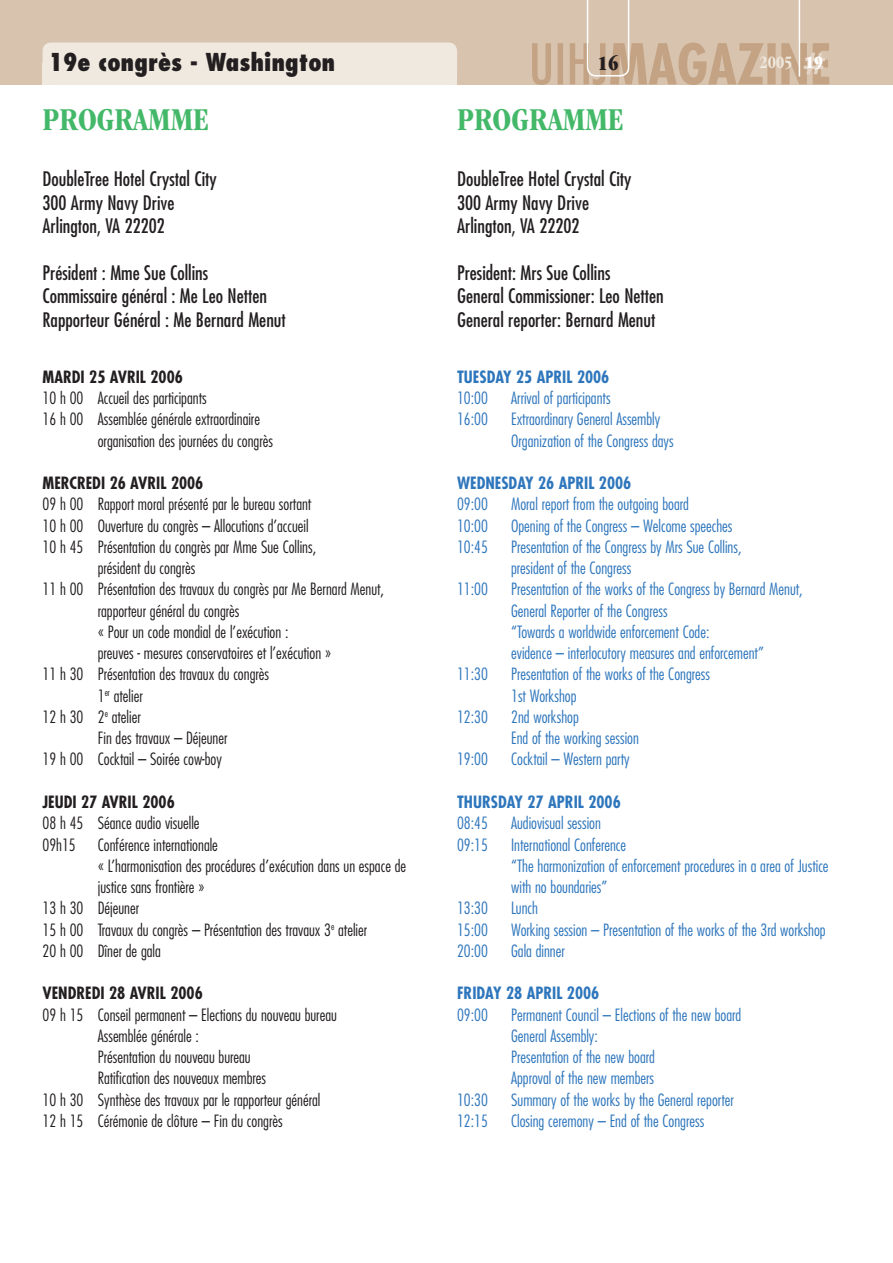
<style>
.page{position:relative;width:893px;height:1263px;background:#fff}
.page>*{position:absolute;margin:0;border:0;box-sizing:border-box;transform-origin:0 0}
._01-titre{font:700 condensed 33px "ITC Garamond Std";color:#44b869}
.t1{font:800 condensed 24px "Futura Std";color:#231f20}
.t2{font:21px "ITC Garamond Std Ult Cond";color:#231f20}
._02-chapeau{font:condensed 19.5px "Futura Std";color:#231f20}
.t3{font:700 condensed 18px "ITC Garamond Std";color:#f0e9df}
.t4{font:18px "ITC Garamond Std Ult Cond";color:#fff}
._04-texte_français{font:300 condensed 16.5px/21.3px "Futura Std";color:#231f20}
._04-texte_anglais{font:300 condensed 16.5px/21.3px "Futura Std";color:#2e76bc}
._03-texte_titre_anglais{font:700 condensed 16.5px "Futura Std";color:#2e76bc}
._03-texte_titre_français{font:700 condensed 16.5px "Futura Std";color:#231f20}
</style>
<div class="page">
<div style="left:0;top:0;width:893px;height:85px;background:#d8c3ae"></div>
<div style="left:43px;top:43px;width:414px;height:21px;background:#f0e9df"></div>
<div style="left:43px;top:64px;width:414px;height:21px;background:#f0e9df"></div>
<svg style="left:532px;top:0;width:297px;height:85px"></svg>
<p class="t1" style="left:49px;top:47px;width:288px">19e congrès - Washington</p>
<p class="t2" style="left:598px;top:51px;width:22px">16</p>
<p class="t3" style="left:759px;top:52px;width:34px">2005</p>
<p class="t4" style="left:805px;top:52px;width:19px">19</p>
<p class="_01-titre" style="left:43px;top:101px;width:168px">PROGRAMME</p>
<p class="_02-chapeau" style="left:43px;top:167px;width:176px">DoubleTree Hotel Crystal City</p>
<p class="_02-chapeau" style="left:43px;top:191px;width:134px">300 Army Navy Drive</p>
<p class="_02-chapeau" style="left:43px;top:214px;width:124px">Arlington, VA 22202</p>
<p class="_02-chapeau" style="left:43px;top:261px;width:167px">Président : Mme Sue Collins</p>
<p class="_02-chapeau" style="left:43px;top:284px;width:226px">Commissaire général : Me Leo Netten</p>
<p class="_02-chapeau" style="left:43px;top:308px;width:245px">Rapporteur Général : Me Bernard Menut</p>
<p class="_03-texte_titre_français" style="left:43px;top:366px;width:142px">MARDI 25 AVRIL 2006</p>
<p class="_04-texte_français" style="left:43px;top:387px;width:166px">10 h 00 Accueil des participants</p>
<p class="_04-texte_français" style="left:43px;top:408px;width:219px">16 h 00 Assemblée générale extraordinaire</p>
<p class="_04-texte_français" style="left:98px;top:430px;width:177px">organisation des journées du congrès</p>
<p class="_03-texte_titre_français" style="left:43px;top:473px;width:162px">MERCREDI 26 AVRIL 2006</p>
<p class="_04-texte_français" style="left:43px;top:493px;width:270px">09 h 00 Rapport moral présenté par le bureau sortant</p>
<p class="_04-texte_français" style="left:43px;top:515px;width:268px">10 h 00 Ouverture du congrès – Allocutions d’accueil</p>
<p class="_04-texte_français" style="left:43px;top:536px;width:275px">10 h 45 Présentation du congrès par Mme Sue Collins,</p>
<p class="_04-texte_français" style="left:98px;top:557px;width:99px">président du congrès</p>
<p class="_04-texte_français" style="left:43px;top:579px;width:343px">11 h 00 Présentation des travaux du congrès par Me Bernard Menut,</p>
<p class="_04-texte_français" style="left:98px;top:600px;width:143px">rapporteur général du congrès</p>
<p class="_04-texte_français" style="left:98px;top:621px;width:192px">« Pour un code mondial de l’exécution :</p>
<p class="_04-texte_français" style="left:98px;top:642px;width:235px">preuves - mesures conservatoires et l’exécution »</p>
<p class="_04-texte_français" style="left:43px;top:664px;width:228px">11 h 30 Présentation des travaux du congrès</p>
<p class="_04-texte_français" style="left:98px;top:685px;width:46px">1<sup>er</sup> atelier</p>
<p class="_04-texte_français" style="left:43px;top:706px;width:100px">12 h 30 2<sup>e</sup> atelier</p>
<p class="_04-texte_français" style="left:98px;top:727px;width:131px">Fin des travaux – Déjeuner</p>
<p class="_04-texte_français" style="left:43px;top:749px;width:181px">19 h 00 Cocktail – Soirée cow-boy</p>
<p class="_03-texte_titre_français" style="left:43px;top:792px;width:134px">JEUDI 27 AVRIL 2006</p>
<p class="_04-texte_français" style="left:43px;top:812px;width:159px">08 h 45 Séance audio visuelle</p>
<p class="_04-texte_français" style="left:43px;top:834px;width:35px">09h15</p>
<p class="_04-texte_français" style="left:98px;top:834px;width:122px">Conférence internationale</p>
<p class="_04-texte_français" style="left:98px;top:855px;width:310px">« L’harmonisation des procédures d’exécution dans un espace de justice sans frontière »</p>
<p class="_04-texte_français" style="left:43px;top:897px;width:98px">13 h 30 Déjeuner</p>
<p class="_04-texte_français" style="left:43px;top:919px;width:326px">15 h 00 Travaux du congrès – Présentation des travaux 3<sup>e</sup> atelier</p>
<p class="_04-texte_français" style="left:43px;top:940px;width:120px">20 h 00 Dîner de gala</p>
<p class="_03-texte_titre_français" style="left:43px;top:983px;width:162px">VENDREDI 28 AVRIL 2006</p>
<p class="_04-texte_français" style="left:43px;top:1004px;width:296px">09 h 15 Conseil permanent – Elections du nouveau bureau</p>
<p class="_04-texte_français" style="left:98px;top:1025px;width:103px">Assemblée générale :</p>
<p class="_04-texte_français" style="left:98px;top:1046px;width:154px">Présentation du nouveau bureau</p>
<p class="_04-texte_français" style="left:98px;top:1067px;width:170px">Ratification des nouveaux membres</p>
<p class="_04-texte_français" style="left:43px;top:1089px;width:279px">10 h 30 Synthèse des travaux par le rapporteur général</p>
<p class="_04-texte_français" style="left:43px;top:1110px;width:242px">12 h 15 Cérémonie de clôture – Fin du congrès</p>
<p class="_01-titre" style="left:457px;top:101px;width:168px">PROGRAMME</p>
<p class="_02-chapeau" style="left:457px;top:167px;width:176px">DoubleTree Hotel Crystal City</p>
<p class="_02-chapeau" style="left:457px;top:191px;width:134px">300 Army Navy Drive</p>
<p class="_02-chapeau" style="left:457px;top:214px;width:124px">Arlington, VA 22202</p>
<p class="_02-chapeau" style="left:457px;top:261px;width:155px">President: Mrs Sue Collins</p>
<p class="_02-chapeau" style="left:457px;top:284px;width:208px">General Commissioner: Leo Netten</p>
<p class="_02-chapeau" style="left:457px;top:308px;width:200px">General reporter: Bernard Menut</p>
<p class="_03-texte_titre_anglais" style="left:457px;top:366px;width:154px">TUESDAY 25 APRIL 2006</p>
<p class="_04-texte_anglais" style="left:457px;top:387px;width:32px">10:00</p>
<p class="_04-texte_anglais" style="left:511px;top:387px;width:101px">Arrival of participants</p>
<p class="_04-texte_anglais" style="left:457px;top:408px;width:32px">16:00</p>
<p class="_04-texte_anglais" style="left:511px;top:408px;width:151px">Extraordinary General Assembly</p>
<p class="_04-texte_anglais" style="left:511px;top:430px;width:164px">Organization of the Congress days</p>
<p class="_03-texte_titre_anglais" style="left:457px;top:473px;width:176px">WEDNESDAY 26 APRIL 2006</p>
<p class="_04-texte_anglais" style="left:457px;top:493px;width:32px">09:00</p>
<p class="_04-texte_anglais" style="left:511px;top:493px;width:179px">Moral report from the outgoing board</p>
<p class="_04-texte_anglais" style="left:457px;top:515px;width:32px">10:00</p>
<p class="_04-texte_anglais" style="left:511px;top:515px;width:223px">Opening of the Congress – Welcome speeches</p>
<p class="_04-texte_anglais" style="left:457px;top:536px;width:32px">10:45</p>
<p class="_04-texte_anglais" style="left:511px;top:536px;width:232px">Presentation of the Congress by Mrs Sue Collins,</p>
<p class="_04-texte_anglais" style="left:511px;top:557px;width:122px">president of the Congress</p>
<p class="_04-texte_anglais" style="left:457px;top:579px;width:32px">11:00</p>
<p class="_04-texte_anglais" style="left:511px;top:579px;width:293px">Presentation of the works of the Congress by Bernard Menut,</p>
<p class="_04-texte_anglais" style="left:511px;top:600px;width:158px">General Reporter of the Congress</p>
<p class="_04-texte_anglais" style="left:511px;top:621px;width:200px">“Towards a worldwide enforcement Code:</p>
<p class="_04-texte_anglais" style="left:511px;top:642px;width:254px">evidence – interlocutory measures and enforcement”</p>
<p class="_04-texte_anglais" style="left:457px;top:664px;width:32px">11:30</p>
<p class="_04-texte_anglais" style="left:511px;top:664px;width:200px">Presentation of the works of the Congress</p>
<p class="_04-texte_anglais" style="left:511px;top:685px;width:67px">1st Workshop</p>
<p class="_04-texte_anglais" style="left:457px;top:706px;width:32px">12:30</p>
<p class="_04-texte_anglais" style="left:511px;top:706px;width:69px">2nd workshop</p>
<p class="_04-texte_anglais" style="left:511px;top:727px;width:129px">End of the working session</p>
<p class="_04-texte_anglais" style="left:457px;top:749px;width:32px">19:00</p>
<p class="_04-texte_anglais" style="left:511px;top:749px;width:120px">Cocktail – Western party</p>
<p class="_03-texte_titre_anglais" style="left:457px;top:792px;width:165px">THURSDAY 27 APRIL 2006</p>
<p class="_04-texte_anglais" style="left:457px;top:812px;width:32px">08:45</p>
<p class="_04-texte_anglais" style="left:511px;top:812px;width:91px">Audiovisual session</p>
<p class="_04-texte_anglais" style="left:457px;top:834px;width:32px">09:15</p>
<p class="_04-texte_anglais" style="left:511px;top:834px;width:117px">International Conference</p>
<p class="_04-texte_anglais" style="left:511px;top:855px;width:319px">“The harmonization of enforcement procedures in a area of Justice with no boundaries”</p>
<p class="_04-texte_anglais" style="left:457px;top:897px;width:32px">13:30</p>
<p class="_04-texte_anglais" style="left:511px;top:897px;width:28px">Lunch</p>
<p class="_04-texte_anglais" style="left:457px;top:919px;width:32px">15:00</p>
<p class="_04-texte_anglais" style="left:511px;top:919px;width:316px">Working session – Presentation of the works of the 3rd workshop</p>
<p class="_04-texte_anglais" style="left:457px;top:940px;width:32px">20:00</p>
<p class="_04-texte_anglais" style="left:511px;top:940px;width:55px">Gala dinner</p>
<p class="_03-texte_titre_anglais" style="left:457px;top:983px;width:144px">FRIDAY 28 APRIL 2006</p>
<p class="_04-texte_anglais" style="left:457px;top:1004px;width:32px">09:00</p>
<p class="_04-texte_anglais" style="left:511px;top:1004px;width:232px">Permanent Council – Elections of the new board</p>
<p class="_04-texte_anglais" style="left:511px;top:1025px;width:88px">General Assembly:</p>
<p class="_04-texte_anglais" style="left:511px;top:1046px;width:145px">Presentation of the new board</p>
<p class="_04-texte_anglais" style="left:511px;top:1067px;width:145px">Approval of the new members</p>
<p class="_04-texte_anglais" style="left:457px;top:1089px;width:32px">10:30</p>
<p class="_04-texte_anglais" style="left:511px;top:1089px;width:224px">Summary of the works by the General reporter</p>
<p class="_04-texte_anglais" style="left:457px;top:1110px;width:32px">12:15</p>
<p class="_04-texte_anglais" style="left:511px;top:1110px;width:195px">Closing ceremony – End of the Congress</p>
</div>
